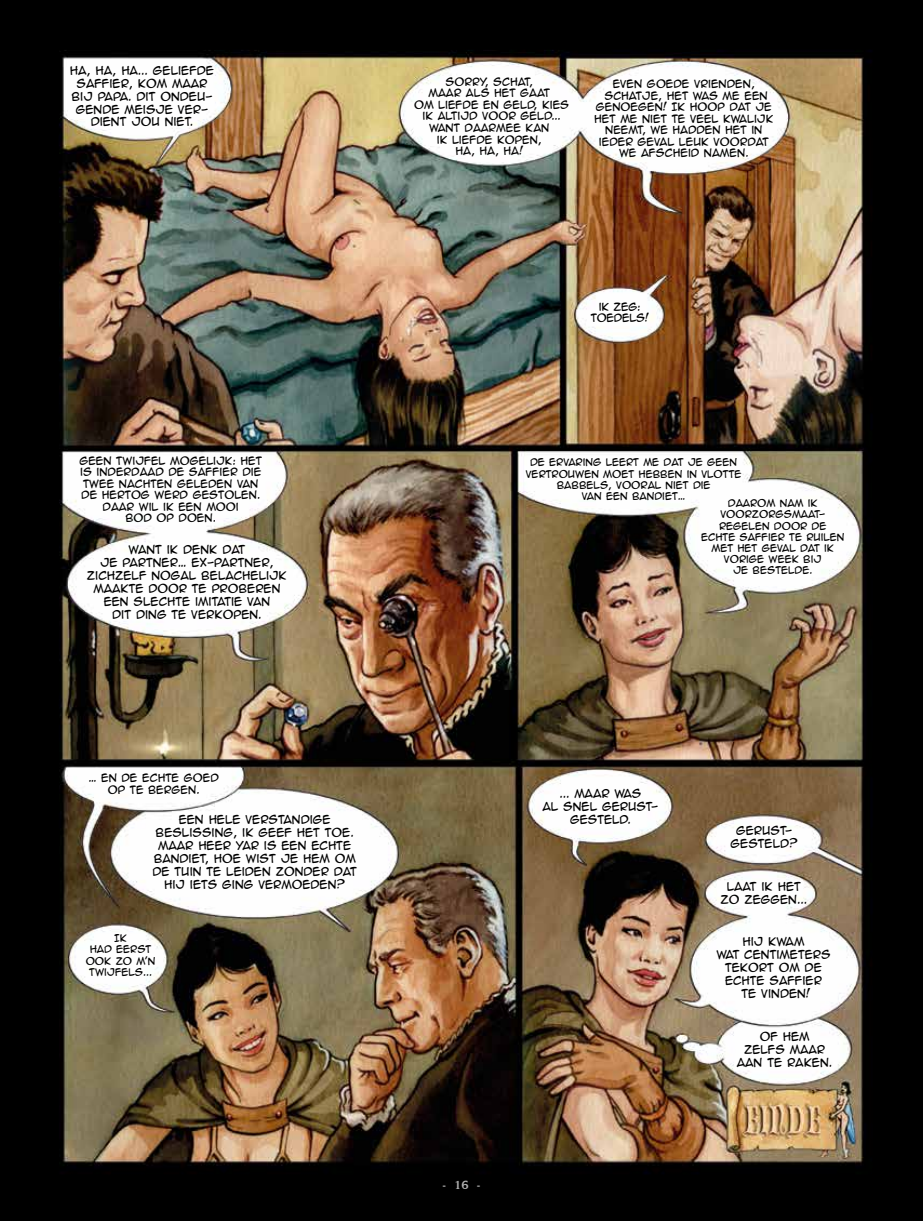
<style>
.page{position:relative;width:923px;height:1221px;background:#fff}
.page>*{position:absolute;margin:0;border:0;box-sizing:border-box;transform-origin:0 0}
.t1{font:700 11.25px "Korinna";color:#fff}
.t2{font:10.8px/12.9px "Anime Ace 2.0 BB";color:#000;text-align:center}
.t3{font:10.05px/11.6px "Anime Ace 2.0 BB";color:#000;text-align:center}
.t4{font:10.05px/11.6px "Anime Ace 2.0 BB";letter-spacing:-.02em;color:#000;text-align:center}
.t5{font:9.3px/11.2px "Anime Ace 2.0 BB";color:#000;text-align:center}
</style>
<div class="page">
<div style="left:0;top:0;width:923px;height:1220px;background:#000"></div>
<img style="left:59px;top:50px;width:812px;height:1124px">
<p class="t2" style="left:70px;top:63px;width:146px">HA, HA, HA... GELIEFDE<br>SAFFIER, KOM MAAR<br>BIJ PAPA. DIT ONDEU-<br>GENDE MEISJE VER-<br>DIENT JOU NIET.</p>
<p class="t3" style="left:79px;top:454px;width:184px">GEEN TWIJFEL MOGELIJK: HET<br>IS INDERDAAD DE SAFFIER DIE<br>TWEE NACHTEN GELEDEN VAN<br>DE HERTOG WERD GESTOLEN.<br>DAAR WIL IK EEN MOOI<br>BOD OP DOEN.</p>
<p class="t2" style="left:87px;top:542px;width:201px">WANT IK DENK DAT<br>JE PARTNER… EX-PARTNER,<br>ZICHZELF NOGAL BELACHELIJK<br>MAAKTE DOOR TE PROBEREN<br>EEN SLECHTE IMITATIE VAN<br>DIT DING TE VERKOPEN.</p>
<p class="t3" style="left:414px;top:75px;width:157px">SORRY, SCHAT,<br>MAAR ALS HET GAAT<br>OM LIEFDE EN GELD, KIES<br>IK ALTIJD VOOR GELD...<br>WANT DAARMEE KAN<br>IK LIEFDE KOPEN,<br>HA, HA, HA!</p>
<p class="t3" style="left:594px;top:78px;width:181px">EVEN GOEDE VRIENDEN,<br>SCHATJE, HET WAS ME EEN<br>GENOEGEN! IK HOOP DAT JE<br>HET ME NIET TE VEEL KWALIJK<br>NEEMT, WE HADDEN HET IN<br>IEDER GEVAL LEUK VOORDAT<br>WE AFSCHEID NAMEN.</p>
<p class="t4" style="left:590px;top:300px;width:60px">IK ZEG:<br>TOEDELS!</p>
<p class="t5" style="left:526px;top:456px;width:217px">DE ERVARING LEERT ME DAT JE GEEN<br>VERTROUWEN MOET HEBBEN IN VLOTTE<br>BABBELS, VOORAL NIET DIE<br>VAN EEN BANDIET…</p>
<p class="t5" style="left:701px;top:497px;width:145px">DAAROM NAM IK<br>VOORZORGSMAAT-<br>REGELEN DOOR DE<br>ECHTE SAFFIER TE RUILEN<br>MET HET GEVAL DAT IK<br>VORIGE WEEK BIJ<br>JE BESTELDE.</p>
<p class="t3" style="left:88px;top:771px;width:132px">… EN DE ECHTE GOED<br>OP TE BERGEN.</p>
<p class="t2" style="left:152px;top:812px;width:206px">EEN HELE VERSTANDIGE<br>BESLISSING, IK GEEF HET TOE.<br>MAAR HEER YAR IS EEN ECHTE<br>BANDIET, HOE WIST JE HEM OM<br>DE TUIN TE LEIDEN ZONDER DAT<br>HIJ IETS GING VERMOEDEN?</p>
<p class="t5" style="left:86px;top:932px;width:71px">IK<br>HAD EERST<br>OOK ZO M’N<br>TWIJFELS...</p>
<p class="t1" style="left:442px;top:1177px;width:40px">- 16 -</p>
<p class="t2" style="left:542px;top:786px;width:117px">... MAAR WAS<br>AL SNEL GERUST-<br>GESTELD.</p>
<p class="t2" style="left:730px;top:823px;width:69px">GERUST-<br>GESTELD?</p>
<p class="t2" style="left:720px;top:879px;width:88px">LAAT IK HET<br>ZO ZEGGEN...</p>
<p class="t2" style="left:716px;top:934px;width:116px">HIJ KWAM<br>WAT CENTIMETERS<br>TEKORT OM DE<br>ECHTE SAFFIER<br>TE VINDEN!</p>
<p class="t2" style="left:737px;top:1029px;width:97px">OF HEM<br>ZELFS MAAR<br>AAN TE RAKEN.</p>
</div>
